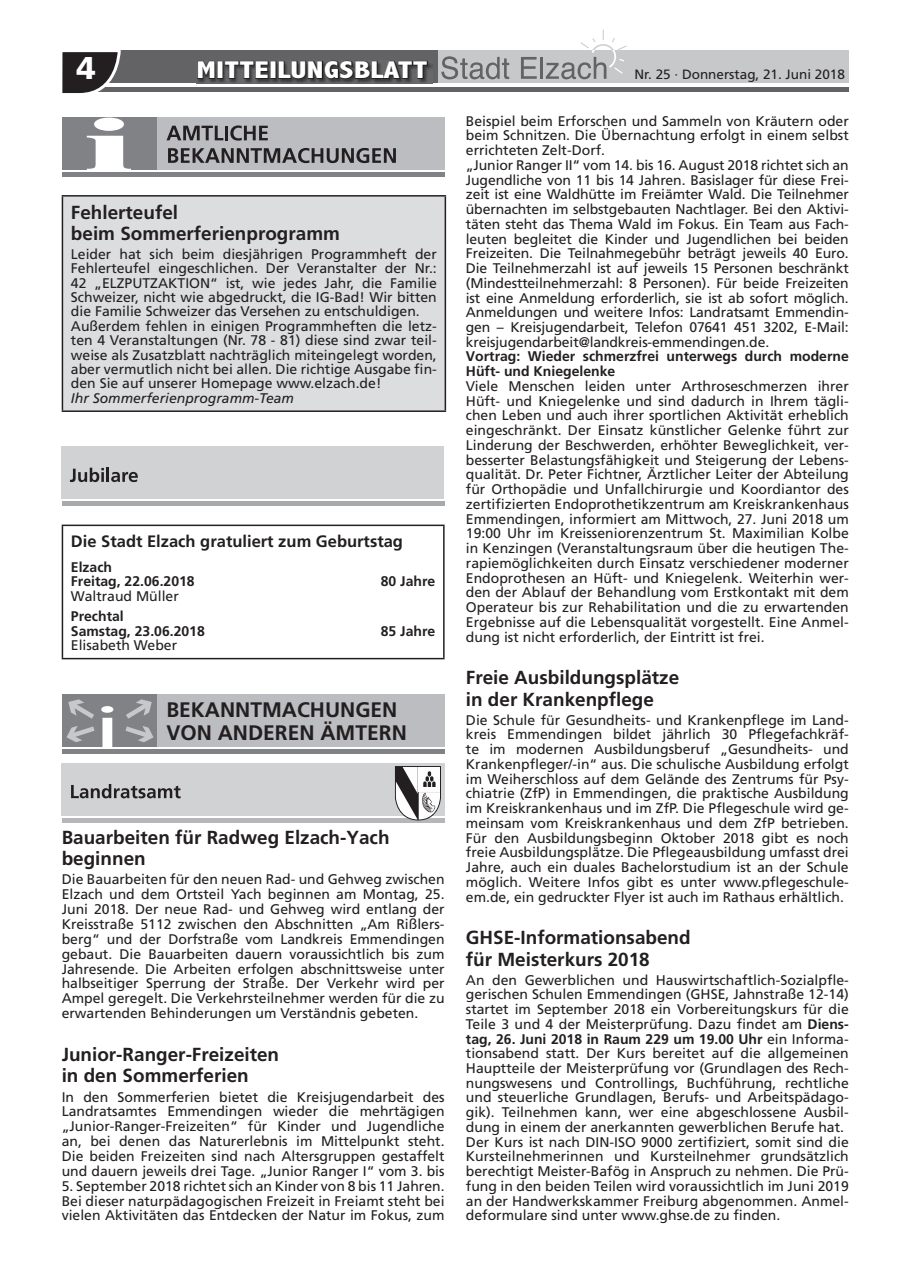
<style>
.page{position:relative;width:902px;height:1280px;background:#fff}
.page>*{position:absolute;margin:0;border:0;box-sizing:border-box;transform-origin:0 0}
.t1{font:800 61.05px "Times New Roman";color:#fff;scale:1.83 1}
.t2{font:900 31.5px "Frutiger";color:#fff}
.t3{font:800 condensed 24.45px "Abadi";letter-spacing:.01em;color:#fff;scale:1.26 1}
.t4{font:700 21px "Frutiger";color:#231f20}
.t5{font:700 18.9px/21.5px "Frutiger";color:#231f20}
.t6{font:700 16.5px "Frutiger";color:#231f20}
.t7{font:13.95px/14.7px "Frutiger";color:#231f20;text-align:justify}
.t8{font:700 13.95px/14.4px "Frutiger";color:#231f20}
.t9{font:italic 13.95px "Frutiger";color:#231f20}
.t10{font:13.5px "Frutiger";color:#231f20}
.s1{font-weight:700}
</style>
<div class="page">
<div style="left:62px;top:51px;width:786px;height:32px;background:#c7c8ca"></div>
<div style="left:74px;top:51px;width:364px;height:32px;background:#636366"></div>
<hr style="left:62px;top:87px;width:786px;height:4px;background:#636366">
<svg style="left:62px;top:50px;width:60px;height:43px"></svg>
<svg style="left:441px;top:56px;width:68px;height:23px"></svg>
<svg style="left:521px;top:57px;width:15px;height:22px"></svg>
<hr style="left:540px;top:57px;width:3px;height:22px;background:#636366">
<svg style="left:545px;top:29px;width:81px;height:50px"></svg>
<img style="left:198px;top:63px;width:234px;height:20px">
<svg style="left:197px;top:60px;width:231px;height:20px"></svg>
<div style="left:62px;top:117px;width:95px;height:53px;background:#808285"></div>
<div style="left:157px;top:117px;width:287px;height:53px;background:#bcbdc0"></div>
<hr style="left:62px;top:172px;width:382px;height:4px;background:#808285">
<svg style="left:166px;top:126px;width:57px;height:14px"></svg>
<hr style="left:225px;top:126px;width:3px;height:14px;background:#231f20">
<svg style="left:230px;top:125px;width:38px;height:16px"></svg>
<svg style="left:168px;top:148px;width:228px;height:15px"></svg>
<svg style="left:87px;top:118px;width:44px;height:52px"></svg>
<div style="left:62px;top:196px;width:383px;height:215px;background:#dcdddf"></div>
<hr style="left:62px;top:195px;width:384px;height:2px;background:#231f20">
<hr style="left:62px;top:197px;width:1px;height:213px;background:#231f20">
<hr style="left:444px;top:197px;width:2px;height:213px;background:#231f20">
<hr style="left:62px;top:410px;width:384px;height:2px;background:#231f20">
<div style="left:62px;top:447px;width:16px;height:52px;background:#d1d2d4"></div>
<div style="left:77px;top:447px;width:366px;height:52px;background:#d1d2d4"></div>
<hr style="left:62px;top:502px;width:382px;height:4px;background:#a8a9ad">
<svg style="left:70px;top:468px;width:68px;height:14px"></svg>
<hr style="left:62px;top:525px;width:382px;height:1px;background:#231f20">
<hr style="left:62px;top:526px;width:1px;height:132px;background:#231f20">
<hr style="left:443px;top:526px;width:1px;height:132px;background:#231f20">
<hr style="left:62px;top:658px;width:382px;height:1px;background:#231f20">
<div style="left:62px;top:694px;width:95px;height:52px;background:#808285"></div>
<div style="left:157px;top:694px;width:287px;height:52px;background:#bcbdc0"></div>
<hr style="left:62px;top:749px;width:382px;height:4px;background:#808285">
<svg style="left:125px;top:699px;width:29px;height:43px"></svg>
<svg style="left:66px;top:699px;width:29px;height:43px"></svg>
<div style="left:62px;top:763px;width:16px;height:52px;background:#d1d2d4"></div>
<div style="left:78px;top:763px;width:366px;height:52px;background:#d1d2d4"></div>
<hr style="left:62px;top:818px;width:382px;height:4px;background:#b5b6ba">
<svg style="left:71px;top:766px;width:370px;height:55px"></svg>
<h2 class="t2" style="left:77px;top:49px;width:21px">4</h2>
<h3 class="t3" style="left:196px;top:57px;width:185px">MITTEILUNGSBLATT</h3>
<p class="t10" style="left:634px;top:66px;width:212px">Nr. 25 · Donnerstag, 21. Juni 2018</p>
<h3 class="t5" style="left:71px;top:202px;width:270px;line-height:21px">Fehlerteufel<br>beim Sommerferienprogramm</h3>
<p class="t7" style="left:71px;top:246px;width:367px;text-align:left">Leider hat sich beim diesjährigen Programmheft der Fehlerteufel eingeschlichen. Der Veranstalter der Nr.:<br>42 „ELZPUTZAKTION“ ist, wie jedes Jahr, die Familie Schweizer, nicht wie abgedruckt, die IG-Bad! Wir bitten die Familie Schweizer das Versehen zu entschuldigen.<br>Außerdem fehlen in einigen Programmheften die letz&shy;ten 4 Veranstaltungen (Nr. 78 - 81) diese sind zwar teil&shy;weise als Zusatzblatt nachträglich miteingelegt worden, aber vermutlich nicht bei allen. Die richtige Ausgabe fin&shy;den Sie auf unserer Homepage www.elzach.de!</p>
<p class="t9" style="left:71px;top:390px;width:224px">Ihr Sommerferienprogramm-Team</p>
<p class="t6" style="left:71px;top:531px;width:333px">Die Stadt Elzach gratuliert zum Geburtstag</p>
<p class="t8" style="left:71px;top:559px;width:125px">Elzach<br>Freitag, 22.06.2018</p>
<p class="t8" style="left:381px;top:574px;width:56px">80 Jahre</p>
<p class="t7" style="left:71px;top:588px;width:109px">Waltraud Müller</p>
<p class="t8" style="left:71px;top:609px;width:135px">Prechtal<br>Samstag, 23.06.2018</p>
<p class="t8" style="left:381px;top:623px;width:56px">85 Jahre</p>
<p class="t7" style="left:71px;top:638px;width:108px">Elisabeth Weber</p>
<h1 class="t1" style="left:94px;top:689px;width:16px">i</h1>
<h3 class="t4" style="left:166px;top:698px;width:232px">BEKANNTMACHUNGEN</h3>
<h3 class="t4" style="left:166px;top:720px;width:242px">VON ANDEREN ÄMTERN</h3>
<h3 class="t5" style="left:62px;top:826px;width:329px">Bauarbeiten für Radweg Elzach-Yach beginnen</h3>
<p class="t7" style="left:62px;top:872px;width:384px">Die Bauarbeiten für den neuen Rad- und Gehweg zwischen Elzach und dem Ortsteil Yach beginnen am Montag, 25.<br>Juni 2018. Der neue Rad- und Gehweg wird entlang der Kreisstraße 5112 zwischen den Abschnitten „Am Rißlers&shy;berg“ und der Dorfstraße vom Landkreis Emmendingen gebaut. Die Bauarbeiten dauern voraussichtlich bis zum Jahresende. Die Arbeiten erfolgen abschnittsweise unter halbseitiger Sperrung der Straße. Der Verkehr wird per Ampel geregelt. Die Verkehrsteilnehmer werden für die zu erwartenden Behinderungen um Verständnis gebeten.</p>
<h3 class="t5" style="left:62px;top:1043px;width:219px">Junior-Ranger-Freizeiten in den Sommerferien</h3>
<p class="t7" style="left:62px;top:1089px;width:384px">In den Sommerferien bietet die Kreisjugendarbeit des Landratsamtes Emmendingen wieder die mehrtägigen „Junior-Ranger-Freizeiten“ für Kinder und Jugendliche an, bei denen das Naturerlebnis im Mittelpunkt steht.<br>Die beiden Freizeiten sind nach Altersgruppen gestaffelt und dauern jeweils drei Tage. „Junior Ranger I“ vom 3. bis</p>
<p class="t7" style="left:62px;top:1178px;width:384px">5. September 2018 richtet sich an Kinder von 8 bis 11 Jahren.<br>Bei dieser naturpädagogischen Freizeit in Freiamt steht bei vielen Aktivitäten das Entdecken der Natur im Fokus, zum</p>
<p class="t7" style="left:466px;top:113px;width:384px;text-align:left">Beispiel beim Erforschen und Sammeln von Kräutern oder beim Schnitzen. Die Übernachtung erfolgt in einem selbst errichteten Zelt-Dorf.<br>„Junior Ranger II“ vom 14. bis 16. August 2018 richtet sich an Jugendliche von 11 bis 14 Jahren. Basislager für diese Frei&shy;zeit ist eine Waldhütte im Freiämter Wald. Die Teilnehmer übernachten im selbstgebauten Nachtlager. Bei den Aktivi&shy;täten steht das Thema Wald im Fokus. Ein Team aus Fach&shy;leuten begleitet die Kinder und Jugendlichen bei beiden Freizeiten. Die Teilnahmegebühr beträgt jeweils 40 Euro.<br>Die Teilnehmerzahl ist auf jeweils 15 Personen beschränkt (Mindestteilnehmerzahl: 8 Personen). Für beide Freizeiten ist eine Anmeldung erforderlich, sie ist ab sofort möglich.<br>Anmeldungen und weitere Infos: Landratsamt Emmendin&shy;gen – Kreisjugendarbeit, Telefon 07641 451 3202, E-Mail: kreisjugendarbeit@landkreis-emmendingen.de.</p>
<p class="t8" style="left:466px;top:349px;width:384px">Vortrag: Wieder schmerzfrei unterwegs durch moderne<br>Hüft- und Kniegelenke</p>
<p class="t7" style="left:466px;top:379px;width:384px">Viele Menschen leiden unter Arthroseschmerzen ihrer Hüft- und Kniegelenke und sind dadurch in Ihrem tägli&shy;chen Leben und auch ihrer sportlichen Aktivität erheblich eingeschränkt. Der Einsatz künstlicher Gelenke führt zur Linderung der Beschwerden, erhöhter Beweglichkeit, ver&shy;besserter Belastungsfähigkeit und Steigerung der Lebens&shy;qualität. Dr. Peter Fichtner, Ärztlicher Leiter der Abteilung für Orthopädie und Unfallchirurgie und Koordiantor des zertifizierten Endoprothetikzentrum am Kreiskrankenhaus Emmendingen, informiert am Mittwoch, 27. Juni 2018 um 19:00 Uhr im Kreisseniorenzentrum St. Maximilian Kolbe in Kenzingen (Veranstaltungsraum über die heutigen The&shy;rapiemöglichkeiten durch Einsatz verschiedener moderner Endoprothesen an Hüft- und Kniegelenk. Weiterhin wer&shy;den der Ablauf der Behandlung vom Erstkontakt mit dem Operateur bis zur Rehabilitation und die zu erwartenden Ergebnisse auf die Lebensqualität vorgestellt. Eine Anmel&shy;dung ist nicht erforderlich, der Eintritt ist frei.</p>
<h3 class="t5" style="left:466px;top:667px;width:215px">Freie Ausbildungsplätze in der Krankenpflege</h3>
<p class="t7" style="left:466px;top:712px;width:384px">Die Schule für Gesundheits- und Krankenpflege im Land&shy;kreis Emmendingen bildet jährlich 30 Pflegefachkräf&shy;te im modernen Ausbildungsberuf „Gesundheits- und Krankenpfleger/-in“ aus. Die schulische Ausbildung erfolgt im Weiherschloss auf dem Gelände des Zentrums für Psy&shy;chiatrie (ZfP) in Emmendingen, die praktische Ausbildung im Kreiskrankenhaus und im ZfP. Die Pflegeschule wird ge&shy;meinsam vom Kreiskrankenhaus und dem ZfP betrieben.<br>Für den Ausbildungsbeginn Oktober 2018 gibt es noch freie Ausbildungsplätze. Die Pflegeausbildung umfasst drei Jahre, auch ein duales Bachelorstudium ist an der Schule möglich. Weitere Infos gibt es unter www.pflegeschule&shy;em.de, ein gedruckter Flyer ist auch im Rathaus erhältlich.</p>
<h3 class="t5" style="left:466px;top:927px;width:226px">GHSE-Informationsabend für Meisterkurs 2018</h3>
<p class="t7" style="left:466px;top:972px;width:384px;text-align:left">An den Gewerblichen und Hauswirtschaftlich-Sozialpfle&shy;gerischen Schulen Emmendingen (GHSE, Jahnstraße 12-14) startet im September 2018 ein Vorbereitungskurs für die Teile 3 und 4 der Meisterprüfung. Dazu findet am <span class="s1">Diens&shy;tag, 26. Juni 2018 in Raum 229 um 19.00 Uhr</span> ein Informa&shy;tionsabend statt. Der Kurs bereitet auf die allgemeinen Hauptteile der Meisterprüfung vor (Grundlagen des Rech&shy;nungswesens und Controllings, Buchführung, rechtliche und steuerliche Grundlagen, Berufs- und Arbeitspädago&shy;gik). Teilnehmen kann, wer eine abgeschlossene Ausbil&shy;dung in einem der anerkannten gewerblichen Berufe hat.<br>Der Kurs ist nach DIN-ISO 9000 zertifiziert, somit sind die Kursteilnehmerinnen und Kursteilnehmer grundsätzlich berechtigt Meister-Bafög in Anspruch zu nehmen. Die Prü&shy;fung in den beiden Teilen wird voraussichtlich im Juni 2019 an der Handwerkskammer Freiburg abgenommen. Anmel&shy;deformulare sind unter www.ghse.de zu finden.</p>
</div>
